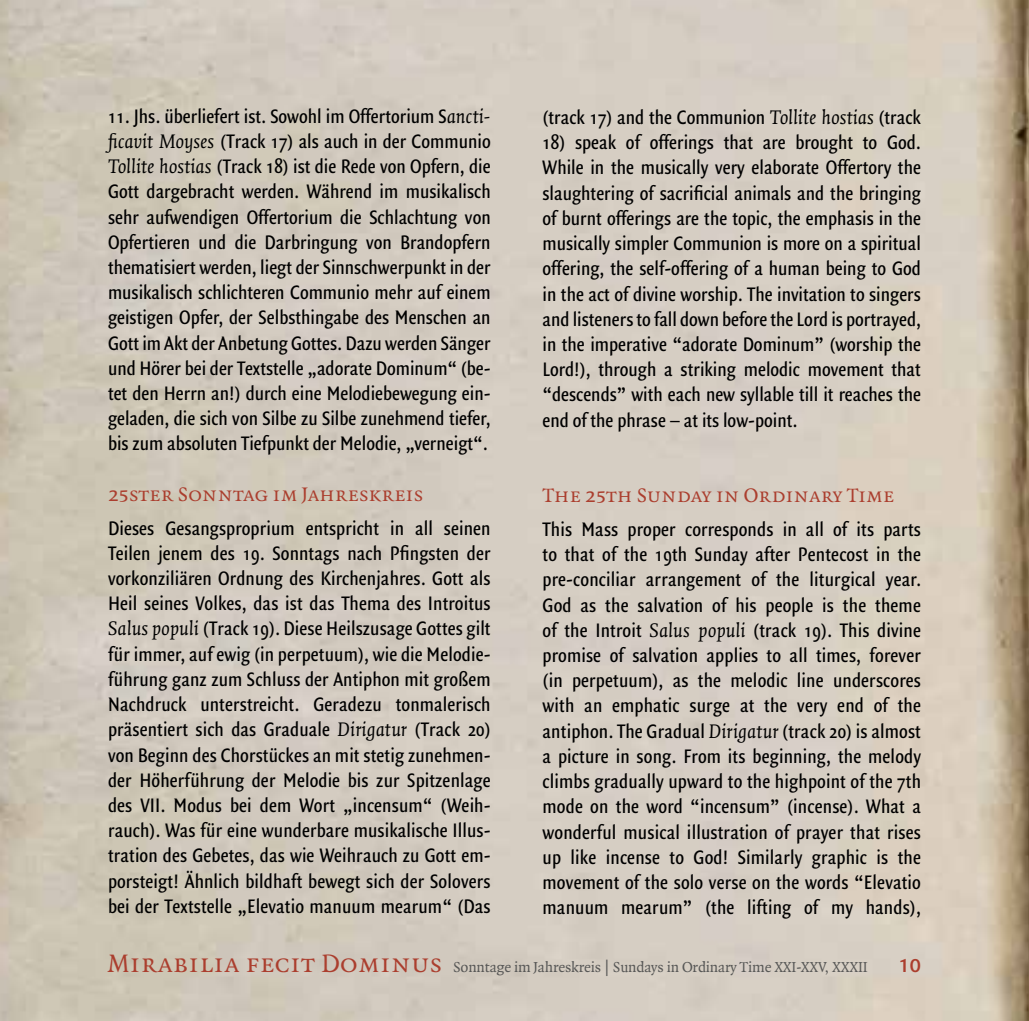
<style>
.page{position:relative;width:1029px;height:1021px;background:#fff}
.page>*{position:absolute;margin:0;border:0;box-sizing:border-box;transform-origin:0 0}
.t1{font:21px/25.2px "Quadraat Sans Con";color:#000;text-align:justify}
.t2{font:21px "Quadraat Small Caps";color:#ab3e2e}
.t3{font:15.6px "Quadraat";letter-spacing:-.01em;color:#575756}
.s1{font-family:"Quadraat OT";font-style:italic}
.s2{font-family:"Quadraat Small Caps";font-size:27px;color:#ab3e2e}
.s3{font-family:"Quadraat Sans Con";font-size:27.9px;color:#ab3e2e}
</style>
<div class="page">
<img style="left:0;top:0;width:1029px;height:1020px">
<p class="t1" style="left:108px;top:104px;width:384px">11. Jhs. überliefert ist. Sowohl im Offertorium S<span class="s1">ancti&shy;ficavit Moyses</span> (Track 17) als auch in der Communio <span class="s1">Tollite hostias</span> (Track 18) ist die Rede von Opfern, die Gott dargebracht werden. Während im musikalisch sehr aufwendigen Offertorium die Schlachtung von Opfertieren und die Darbringung von Brandopfern thematisiert werden, liegt der Sinnschwerpunkt in der musikalisch schlichteren Communio mehr auf einem geistigen Opfer, der Selbsthingabe des Menschen an Gott im Akt der Anbetung Gottes. Dazu werden Sänger und Hörer bei der Textstelle „adorate Dominum“ (be&shy;tet den Herrn an!) durch eine Melodiebewegung ein&shy;geladen, die sich von Silbe zu Silbe zunehmend tiefer, bis zum absoluten Tiefpunkt der Melodie, „verneigt“.</p>
<p class="t2" style="left:108px;top:483px;width:317px">25ster Sonntag im Jahreskreis</p>
<p class="t1" style="left:108px;top:516px;width:384px">Dieses Gesangsproprium entspricht in all seinen Teilen jenem des 19. Sonntags nach Pfingsten der vorkonziliären Ordnung des Kirchenjahres. Gott als Heil seines Volkes, das ist das Thema des Introitus <span class="s1">Salus populi</span> (Track 19). Diese Heilszusage Gottes gilt für immer, auf ewig (in perpetuum), wie die Melodie&shy;führung ganz zum Schluss der Antiphon mit großem Nachdruck unterstreicht. Geradezu tonmalerisch präsentiert sich das Graduale <span class="s1">Dirigatur</span> (Track 20) von Beginn des Chorstückes an mit stetig zunehmen&shy;der Höherführung der Melodie bis zur Spitzenlage des VII. Modus bei dem Wort „incensum“ (Weih&shy;rauch). Was für eine wunderbare musikalische Illus&shy;tration des Gebetes, das wie Weihrauch zu Gott em&shy;porsteigt! Ähnlich bildhaft bewegt sich der Solovers bei der Textstelle „Elevatio manuum mearum“ (Das</p>
<p class="t1" style="left:543px;top:105px;width:380px">(track 17) and the Communion <span class="s1">Tollite hostias</span> (track</p>
<p class="t1" style="left:543px;top:130px;width:380px">18) speak of offerings that are brought to God.<br>While in the musically very elaborate Offertory the slaughtering of sacrificial animals and the bringing of burnt offerings are the topic, the emphasis in the musically simpler Communion is more on a spiritual offering, the self-offering of a human being to God in the act of divine worship. The invitation to singers and listeners to fall down before the Lord is portrayed, in the imperative “adorate Dominum” (worship the Lord!), through a striking melodic movement that “descends” with each new syllable till it reaches the end of the phrase – at its low-point.</p>
<p class="t2" style="left:543px;top:484px;width:353px">The 25th Sunday in Ordinary Time</p>
<p class="t1" style="left:543px;top:517px;width:380px">This Mass proper corresponds in all of its parts to that of the 19th Sunday after Pentecost in the pre-conciliar arrangement of the liturgical year.<br>God as the salvation of his people is the theme of the Introit <span class="s1">Salus populi</span> (track 19). This divine promise of salvation applies to all times, forever (in perpetuum), as the melodic line underscores with an emphatic surge at the very end of the antiphon. The Gradual <span class="s1">Dirigatur</span> (track 20) is almost a picture in song. From its beginning, the melody climbs gradually upward to the highpoint of the 7th mode on the word “incensum” (incense). What a wonderful musical illustration of prayer that rises up like incense to God! Similarly graphic is the movement of the solo verse on the words “Elevatio manuum mearum” (the lifting of my hands),</p>
<p class="t3" style="left:107px;top:958px;width:815px"><span class="s2">Mirabilia fecit Dominus</span> Sonntage im Jahreskreis | Sundays in Ordinary Time XXI-XXV, XXXII <span class="s3">10</span></p>
</div>
